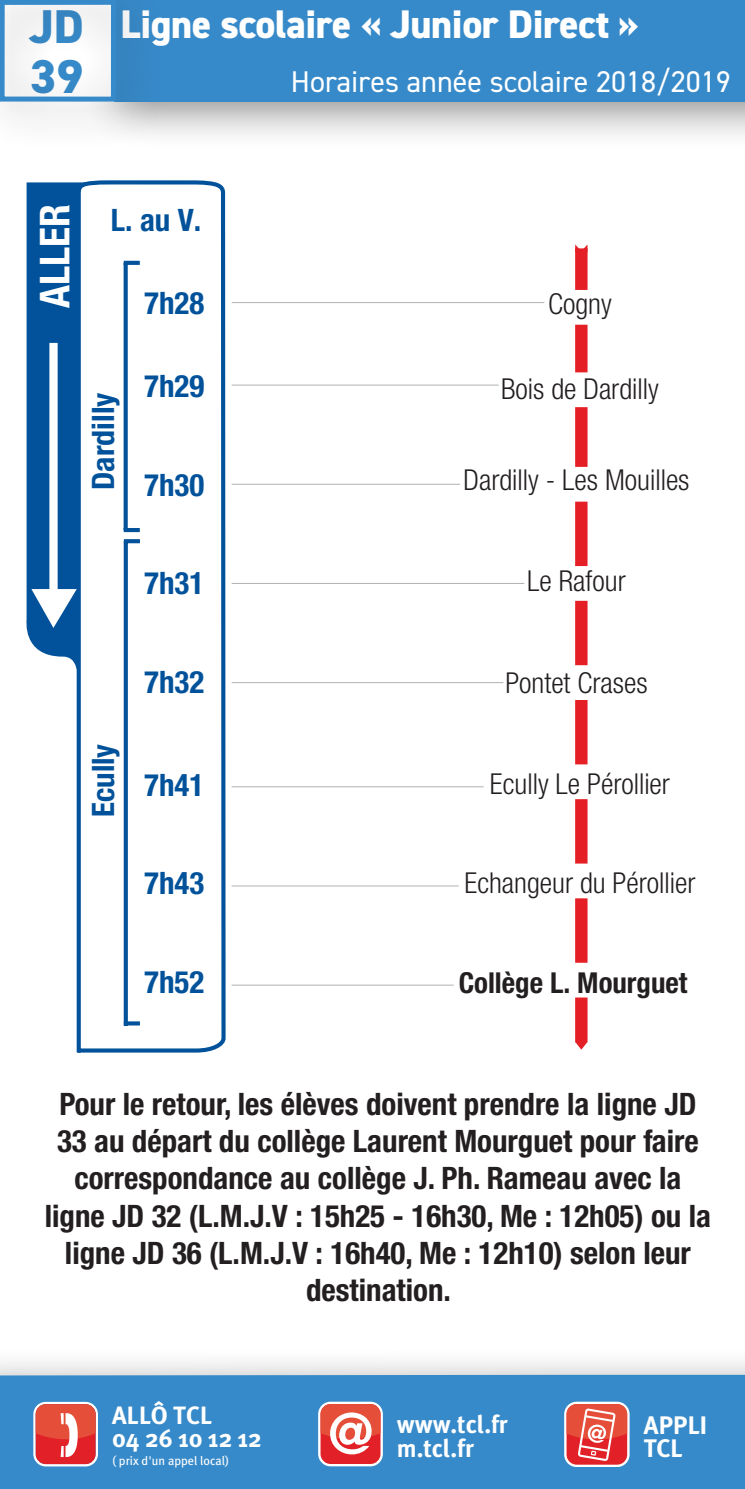
<style>
.page{position:relative;width:745px;height:1489px;background:#fff}
.page>*{position:absolute;margin:0;border:0;box-sizing:border-box;transform-origin:0 0}
.t1{font:800 47.5px "DIN2014";color:#378ac9}
.t2{font:700 condensed 41.25px "Helvetica Neue LT Com";color:#fff}
.t3{font:800 40px "DIN2014";letter-spacing:-.01em;color:#fff}
.t4{font:700 condensed 31px/37px "Helvetica Neue LT Com";color:#231f20;text-align:center}
.t5{font:700 condensed 31px "Helvetica Neue LT Com";color:#01529a}
.t6{font:30px "DIN2014";color:#fff}
.t7{font:300 condensed 28.75px "Helvetica Neue LT Com";color:#231f20}
.t8{font:700 condensed 28.75px "Helvetica Neue LT Com";color:#231f20}
.t9{font:700 25.25px/23.8px "Meta Plus";letter-spacing:-.005em;color:#fff}
.t10{font:700 25px/23.2px "Meta Plus";color:#fff}
.t11{font:12.5px "Meta Plus";color:#fff}
.s1{font-size:47.5px;color:#378ac9}
</style>
<div class="page">
<div style="left:85px;top:0;width:659px;height:150px;background:#231f20;opacity:.5"></div>
<div style="left:113px;top:0;width:631px;height:102px;background:#378ac9"></div>
<div style="left:0;top:1346px;width:744px;height:142px;background:#231f20;opacity:.5"></div>
<div style="left:0;top:1374px;width:744px;height:114px;background:#378ac9"></div>
<svg style="left:33px;top:1401px;width:65px;height:65px"></svg>
<svg style="left:318px;top:1401px;width:64px;height:65px"></svg>
<div style="left:320px;top:1403px;width:60px;height:60px;background:#e12127;border-radius:10px"></div>
<svg style="left:320px;top:1403px;width:60px;height:51px"></svg>
<svg style="left:563px;top:1401px;width:66px;height:65px"></svg>
<div style="left:566px;top:1403px;width:60px;height:61px;background:#e12127;border-radius:10px"></div>
<svg style="left:566px;top:1403px;width:60px;height:57px"></svg>
<hr style="left:231px;top:384px;width:267px;height:1px;background:#b2b3b7">
<hr style="left:231px;top:483px;width:228px;height:2px;background:#b2b3b7">
<hr style="left:231px;top:583px;width:293px;height:1px;background:#b2b3b7">
<hr style="left:231px;top:682px;width:272px;height:1px;background:#b2b3b7">
<hr style="left:231px;top:786px;width:252px;height:1px;background:#b2b3b7">
<div style="left:574px;top:248px;width:13px;height:794px;background:#e41f25"></div>
<div style="left:26px;top:182px;width:49px;height:482px;background:#01529a"></div>
<svg style="left:75px;top:180px;width:151px;height:873px"></svg>
<hr style="left:231px;top:885px;width:227px;height:1px;background:#b2b3b7">
<hr style="left:231px;top:984px;width:222px;height:1px;background:#b2b3b7">
<div style="left:49px;top:343px;width:9px;height:254px;background:#fff"></div>
<svg style="left:27px;top:582px;width:57px;height:54px"></svg>
<div style="left:123px;top:263px;width:5px;height:267px;background:#01529a"></div>
<hr style="left:124px;top:528px;width:16px;height:4px;background:#01529a">
<svg style="left:124px;top:261px;width:16px;height:4px"></svg>
<svg style="left:124px;top:543px;width:4px;height:478px;background:#09579d"></svg>
<svg style="left:124px;top:1021px;width:16px;height:4px"></svg>
<svg style="left:124px;top:539px;width:16px;height:4px"></svg>
<svg style="left:574px;top:244px;width:13px;height:8px"></svg>
<svg style="left:575px;top:1041px;width:12px;height:8px"></svg>
<div style="left:564px;top:372px;width:32px;height:35px;background:#fff"></div>
<div style="left:564px;top:290px;width:32px;height:35px;background:#fff"></div>
<div style="left:564px;top:467px;width:32px;height:34px;background:#fff"></div>
<div style="left:564px;top:566px;width:32px;height:34px;background:#fff"></div>
<div style="left:564px;top:665px;width:32px;height:35px;background:#fff"></div>
<div style="left:564px;top:764px;width:32px;height:35px;background:#fff"></div>
<div style="left:564px;top:863px;width:32px;height:35px;background:#fff"></div>
<div style="left:564px;top:962px;width:32px;height:35px;background:#fff"></div>
<hr style="left:231px;top:302px;width:313px;height:1px;background:#b2b3b7">
<div style="left:0;top:0;width:165px;height:150px;background:#231f20;opacity:.5"></div>
<div style="left:0;top:0;width:116px;height:102px;border:5px solid #378ac9"></div>
<p class="t3" style="left:29px;top:-2px;width:611px"><span class="s1">JD</span> Ligne scolaire « Junior Direct »</p>
<h1 class="t1" style="left:30px;top:45px;width:55px">39</h1>
<p class="t6" style="left:291px;top:63px;width:441px">Horaires année scolaire 2018/2019</p>
<h2 class="t2" style="left:30px;top:308px;width:105px;rotate:-90deg">ALLER</h2>
<p class="t5" style="left:111px;top:201px;width:92px">L. au V.</p>
<p class="t5" style="left:85px;top:490px;width:99px;rotate:-90deg">Dardilly</p>
<p class="t5" style="left:144px;top:285px;width:61px">7h28</p>
<p class="t7" style="left:548px;top:288px;width:65px">Cogny</p>
<p class="t5" style="left:144px;top:367px;width:61px">7h29</p>
<p class="t5" style="left:144px;top:466px;width:61px">7h30</p>
<p class="t7" style="left:501px;top:372px;width:159px">Bois de Dardilly</p>
<p class="t7" style="left:463px;top:463px;width:227px">Dardilly - Les Mouilles</p>
<p class="t5" style="left:144px;top:564px;width:61px">7h31</p>
<p class="t7" style="left:527px;top:564px;width:100px">Le Rafour</p>
<p class="t5" style="left:85px;top:817px;width:75px;rotate:-90deg">Ecully</p>
<p class="t5" style="left:144px;top:663px;width:61px">7h32</p>
<p class="t5" style="left:144px;top:766px;width:61px">7h41</p>
<p class="t5" style="left:144px;top:864px;width:61px">7h43</p>
<p class="t5" style="left:144px;top:963px;width:61px">7h52</p>
<p class="t7" style="left:505px;top:666px;width:144px">Pontet Crases</p>
<p class="t7" style="left:489px;top:767px;width:181px">Ecully Le Pérollier</p>
<p class="t7" style="left:464px;top:866px;width:232px">Echangeur du Pérollier</p>
<p class="t8" style="left:458px;top:965px;width:230px">Collège L. Mourguet</p>
<p class="t4" style="left:45px;top:1085px;width:667px">Pour le retour, les élèves doivent prendre la ligne JD 33 au départ du collège Laurent Mourguet pour faire correspondance au collège J. Ph. Rameau avec la ligne JD 32 (L.M.J.V : 15h25 - 16h30, Me : 12h05) ou la ligne JD 36 (L.M.J.V : 16h40, Me : 12h10) selon leur destination.</p>
<p class="t10" style="left:112px;top:1403px;width:151px">ALLÔ TCL<br>04 26 10 12 12</p>
<p class="t11" style="left:112px;top:1453px;width:119px">( prix d'un appel local)</p>
<p class="t10" style="left:396px;top:1412px;width:112px">www.tcl.fr m.tcl.fr</p>
<p class="t9" style="left:643px;top:1412px;width:65px">APPLI<br>TCL</p>
</div>
